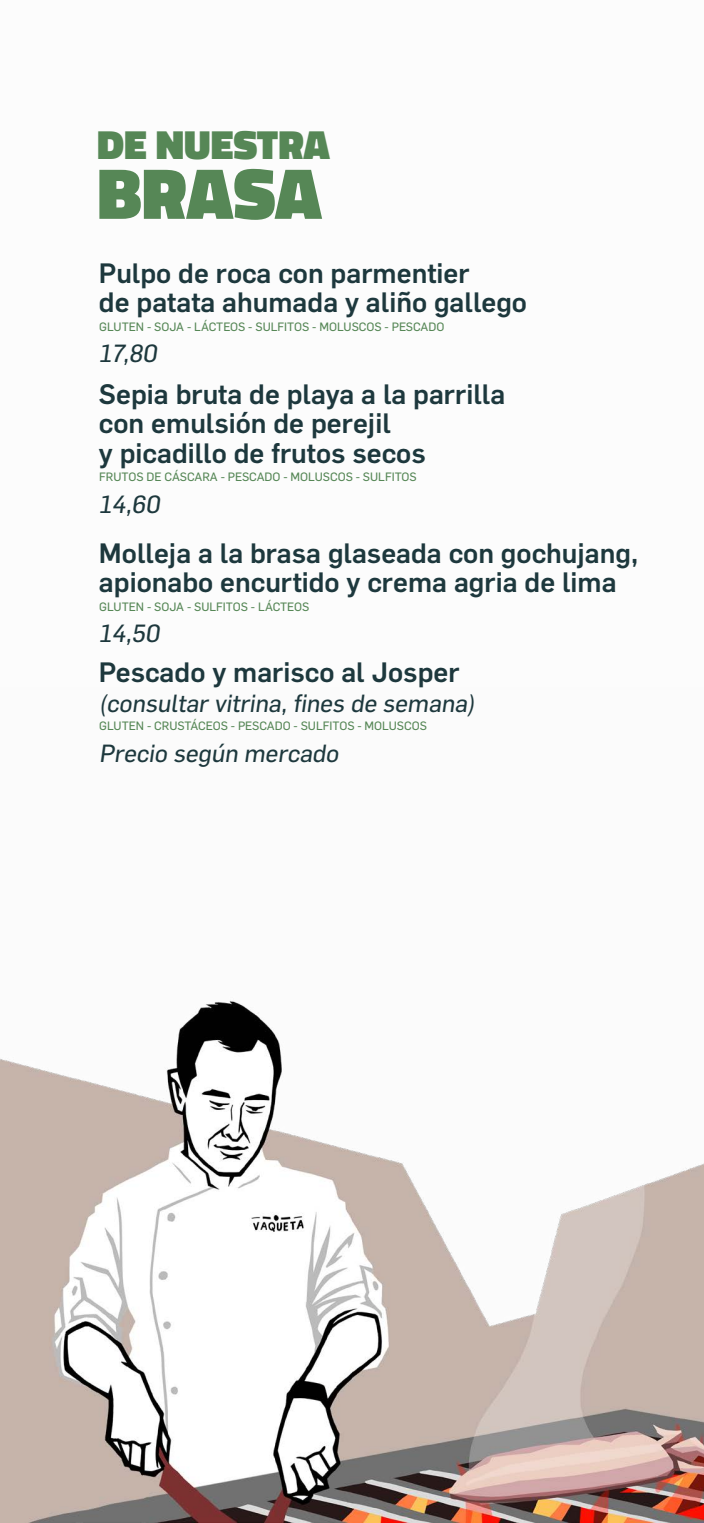
<style>
.page{position:relative;width:704px;height:1523px;background:#fff}
.page>*{position:absolute;margin:0;border:0;box-sizing:border-box;transform-origin:0 0}
.t1{font:900 73.12px "Titillium";letter-spacing:-.005em;color:#568756}
.t2{font:900 41.25px "Titillium";color:#568756}
.t3{font:500 27.5px/29.4px "Flama";color:#1d383d}
.t4{font:24.38px/49.8px "Flama Basic";color:#1d383d}
.t5{font:11.88px "Flama Basic";color:#568756}
</style>
<div class="page">
<img style="left:0;top:1000px;width:703px;height:522px">
<h2 class="t2" style="left:97px;top:115px;width:234px">DE NUESTRA</h2>
<h1 class="t1" style="left:97px;top:140px;width:226px">BRASA</h1>
<p class="t3" style="left:99px;top:256px;width:429px">Pulpo de roca con parmentier<br>de patata ahumada y aliño gallego</p>
<p class="t4" style="left:99px;top:327px;width:63px">17,80</p>
<p class="t5" style="left:99px;top:318px;width:346px">GLUTEN - SOJA - LÁCTEOS - SULFITOS - MOLUSCOS - PESCADO</p>
<p class="t3" style="left:99px;top:377px;width:407px">Sepia bruta de playa a la parrilla con emulsión de perejil<br>y picadillo de frutos secos</p>
<p class="t4" style="left:99px;top:477px;width:66px">14,60</p>
<p class="t5" style="left:99px;top:469px;width:319px">FRUTOS DE CÁSCARA - PESCADO - MOLUSCOS - SULFITOS</p>
<p class="t3" style="left:99px;top:536px;width:540px">Molleja a la brasa glaseada con gochujang, apionabo encurtido y crema agria de lima</p>
<p class="t4" style="left:99px;top:607px;width:66px">14,50</p>
<p class="t5" style="left:99px;top:598px;width:211px">GLUTEN - SOJA - SULFITOS - LÁCTEOS</p>
<p class="t3" style="left:99px;top:656px;width:362px">Pescado y marisco al Josper</p>
<p class="t4" style="left:99px;top:676px;width:381px">(consultar vitrina, fines de semana)<br>Precio según mercado</p>
<p class="t5" style="left:99px;top:717px;width:329px">GLUTEN - CRUSTÁCEOS - PESCADO - SULFITOS - MOLUSCOS</p>
</div>
